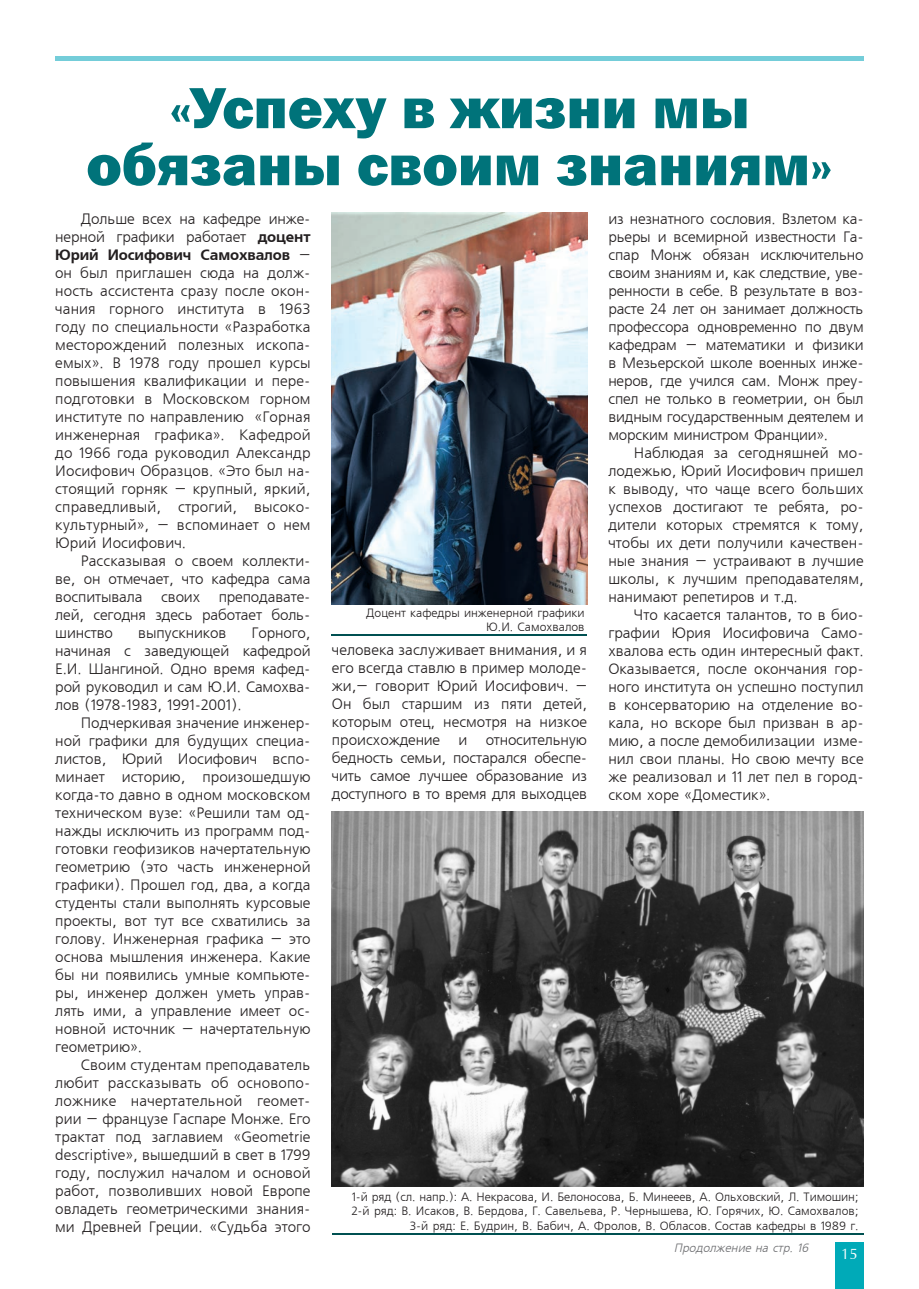
<style>
.page{position:relative;width:919px;height:1289px;background:#fff}
.page>*{position:absolute;margin:0;border:0;box-sizing:border-box;transform-origin:0 0}
.t1{font:800 60px/57px "Franklin Gothic";color:#00737a;text-align:center}
.t2{font:15px/18px "Free Set CTT";letter-spacing:-.01em;color:#231f20;text-align:justify}
.t3{font:15px "AXP Free Set C Bold";letter-spacing:-.01em;color:#231f20}
.t4{font:15px "AG Opus";color:#fff}
.t5{font:12px/14.4px "Free Set CTT";color:#231f20;text-align:right}
.t6{font:italic 12px "Free Set CTT";color:#6c6d70}
.s1{font-family:"AXP Free Set C Bold"}
.s2{font-family:"Free Set CTT"}
</style>
<div class="page">
<div style="left:835px;top:1242px;width:28px;height:46px;background:#00aab8"></div>
<hr style="left:55px;top:56px;width:808px;height:4px;background:#74cdd9">
<hr style="left:332px;top:635px;width:255px;height:1px;background:#005051">
<hr style="left:332px;top:1232px;width:531px;height:2px;background:#005051">
<img style="left:332px;top:213px;width:255px;height:392px">
<img style="left:332px;top:811px;width:531px;height:375px">
<h1 class="t1" style="left:86px;top:79px;width:747px">«Успеху в жизни мы обязаны своим знаниям»</h1>
<p class="t2" style="left:55px;top:210px;width:257px;text-align:right">Дольше всех на кафедре инже&shy;нерной графики работает <span class="s1">доцент</span></p>
<p class="t3" style="left:55px;top:246px;width:257px">Юрий Иосифович Самохвалов <span class="s2">–</span></p>
<p class="t2" style="left:55px;top:264px;width:257px">он был приглашен сюда на долж&shy;ность ассистента сразу после окон&shy;чания горного института в 1963 году по специальности «Разработка месторождений полезных ископа&shy;емых». В 1978 году прошел курсы повышения квалификации и пере&shy;подготовки в Московском горном институте по направлению «Горная инженерная графика». Кафедрой до 1966 года руководил Александр Иосифович Образцов. «Это был на&shy;стоящий горняк – крупный, яркий, справедливый, строгий, высоко&shy;культурный», – вспоминает о нем Юрий Иосифович.</p>
<p class="t2" style="left:55px;top:552px;width:257px;text-indent:26px">Рассказывая о своем коллекти&shy;ве, он отмечает, что кафедра сама воспитывала своих преподавате&shy;лей, сегодня здесь работает боль&shy;шинство</p>
<p class="t2" style="left:55px;top:624px;width:257px;text-indent:196px">Горного, начиная с заведующей кафедрой Е.И. Шангиной. Одно время кафед&shy;рой руководил и сам Ю.И. Самохва&shy;лов (1978-1983, 1991-2001).</p>
<p class="t2" style="left:55px;top:714px;width:257px;text-indent:26px">Подчеркивая значение инженер&shy;ной графики для будущих специа&shy;листов, Юрий Иосифович вспо&shy;минает историю, произошедшую когда-то давно в одном московском техническом вузе: «Решили там од&shy;нажды исключить из программ под&shy;готовки геофизиков начертательную геометрию (это часть инженерной графики). Прошел год, два, а когда студенты стали выполнять курсовые проекты, вот тут все схватились за голову. Инженерная графика – это основа мышления инженера. Какие бы ни появились умные компьюте&shy;ры, инженер должен уметь управ&shy;лять ими, а управление имеет ос&shy;новной источник – начертательную геометрию».</p>
<p class="t2" style="left:55px;top:1056px;width:257px;text-indent:26px">Своим студентам преподаватель любит рассказывать об основопо&shy;ложнике начертательной геомет&shy;рии – французе Гаспаре Монже. Его трактат под заглавием «Geometrie descriptive», вышедший в свет в 1799 году, послужил началом и основой работ, позволивших новой Европе овладеть геометрическими знания&shy;ми Древней Греции. «Судьба этого</p>
<p class="t2" style="left:138px;top:624px;width:90px">выпускников</p>
<p class="t5" style="left:366px;top:606px;width:220px">Доцент кафедры инженерной графики<br>Ю.И. Самохвалов</p>
<p class="t2" style="left:332px;top:642px;width:257px">человека заслуживает внимания, и я его всегда ставлю в пример молоде&shy;жи,– говорит Юрий Иосифович. – Он был старшим из пяти детей, которым отец, несмотря на низкое происхождение и относительную бедность семьи, постарался обеспе&shy;чить самое лучшее образование из доступного в то время для выходцев</p>
<p class="t2" style="left:608px;top:210px;width:257px">из незнатного сословия. Взлетом ка&shy;рьеры и всемирной известности Га&shy;спар Монж обязан исключительно своим знаниям и, как следствие, уве&shy;ренности в себе. В результате в воз&shy;расте 24 лет он занимает должность профессора одновременно по двум кафедрам – математики и физики в Мезьерской школе военных инже&shy;неров, где учился сам. Монж преу&shy;спел не только в геометрии, он был видным государственным деятелем и морским министром Франции».</p>
<p class="t2" style="left:608px;top:444px;width:257px;text-indent:26px">Наблюдая за сегодняшней мо&shy;лодежью, Юрий Иосифович пришел к выводу, что чаще всего больших успехов достигают те ребята, ро&shy;дители которых стремятся к тому, чтобы их дети получили качествен&shy;ные знания – устраивают в лучшие школы, к лучшим преподавателям, нанимают репетиров и т.д.</p>
<p class="t2" style="left:608px;top:606px;width:257px;text-indent:26px">Что касается талантов, то в био&shy;графии Юрия Иосифовича Само&shy;хвалова есть один интересный факт.<br>Оказывается, после окончания гор&shy;ного института он успешно поступил в консерваторию на отделение во&shy;кала, но вскоре был призван в ар&shy;мию, а после демобилизации изме&shy;нил свои планы. Но свою мечту все же реализовал и 11 лет пел в город&shy;ском хоре «Доместик».</p>
<p class="t5" style="left:351px;top:1189px;width:508px">1-й ряд (сл. напр.): А. Некрасова, И. Белоносова, Б. Минееев, А. Ольховский, Л. Тимошин;<br>2-й ряд: В. Исаков, В. Бердова, Г. Савельева, Р. Чернышева, Ю. Горячих, Ю. Самохвалов;<br>3-й ряд: Е. Будрин, В. Бабич, А. Фролов, В. Обласов. Состав кафедры в 1989 г.</p>
<p class="t6" style="left:673px;top:1241px;width:139px">Продолжение на стр. 16</p>
<p class="t4" style="left:841px;top:1245px;width:18px">15</p>
</div>
